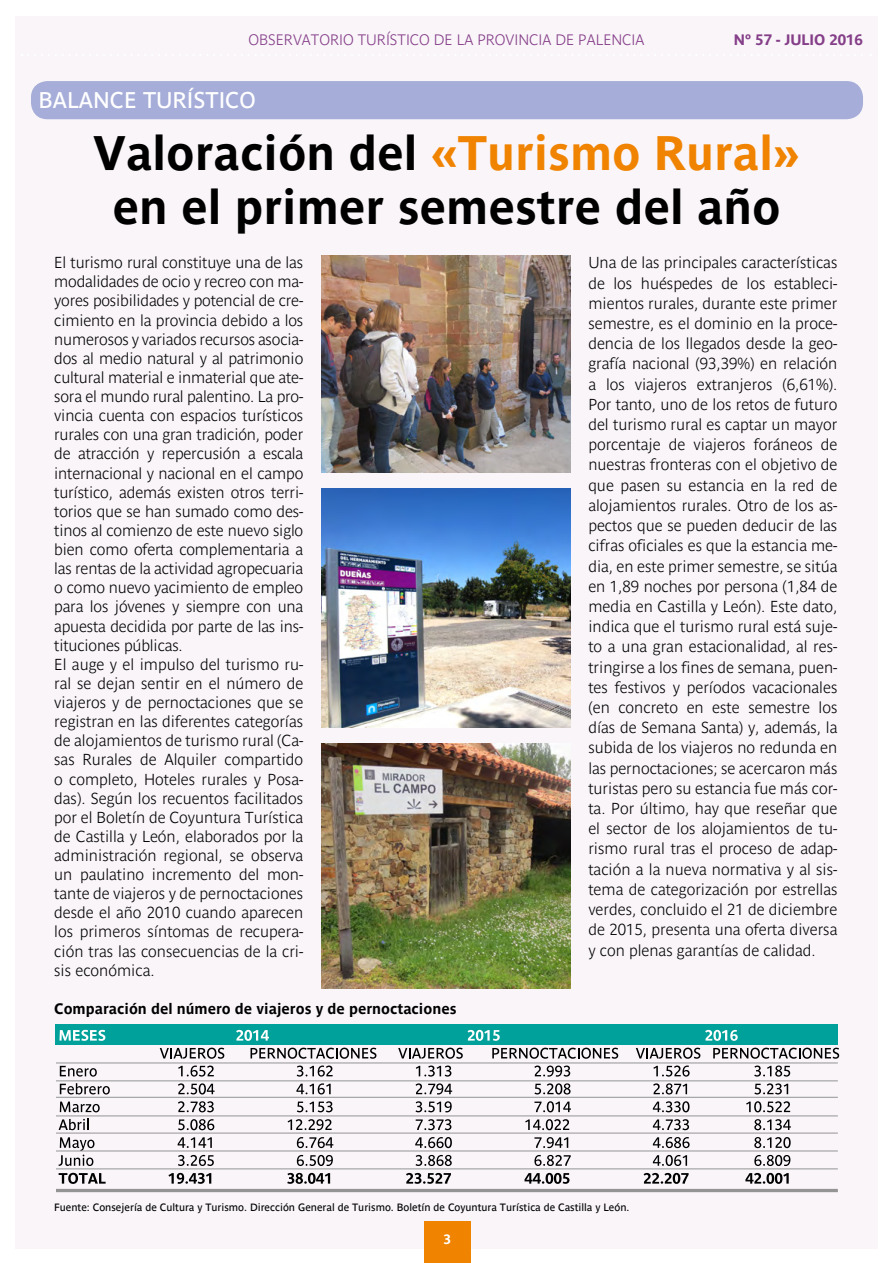
<style>
.page{position:relative;width:893px;height:1263px;background:#fff}
.page>*{position:absolute;margin:0;border:0;box-sizing:border-box;transform-origin:0 0}
.t1{font:700 48px/54px "Parisine";color:#000;text-align:center}
.t2{font:22.5px "Parisine";color:#fff}
.t3{font:700 15.75px/19px "Parisine Clair";letter-spacing:-.01em;color:#000}
.t4{font:700 15px "Parisine";color:#000}
.t5{font:700 15px "Parisine Clair";color:#853e88}
.t6{font:700 15px "Parisine";color:#853e88}
.t7{font:700 13.5px "Parisine";color:#fff}
.t8{font:10.5px "Parisine";color:#000}
.s1{color:#f08300}
</style>
<div class="page">
<div style="left:15px;top:16px;width:863px;height:1233px;background:#f9f5f9"></div>
<div style="left:424px;top:1221px;width:47px;height:42px;background:#f08300"></div>
<div style="left:31px;top:81px;width:832px;height:38px;background:#a5add8;border-radius:16px"></div>
<img style="left:321px;top:255px;width:249px;height:218px">
<img style="left:321px;top:743px;width:249px;height:246px">
<div style="left:55px;top:1024px;width:783px;height:21px;background:#00a19a"></div>
<svg style="left:60px;top:1030px;width:45px;height:11px"></svg>
<svg style="left:236px;top:1030px;width:33px;height:11px"></svg>
<svg style="left:468px;top:1030px;width:32px;height:11px"></svg>
<svg style="left:705px;top:1030px;width:33px;height:11px"></svg>
<svg style="left:160px;top:1048px;width:64px;height:11px"></svg>
<svg style="left:251px;top:1048px;width:125px;height:11px"></svg>
<svg style="left:398px;top:1048px;width:65px;height:11px"></svg>
<svg style="left:492px;top:1048px;width:126px;height:11px"></svg>
<svg style="left:636px;top:1048px;width:64px;height:11px"></svg>
<svg style="left:713px;top:1048px;width:126px;height:11px"></svg>
<svg style="left:60px;top:1066px;width:37px;height:11px"></svg>
<svg style="left:178px;top:1065px;width:36px;height:11px"></svg>
<svg style="left:297px;top:1065px;width:36px;height:11px"></svg>
<svg style="left:416px;top:1065px;width:35px;height:11px"></svg>
<svg style="left:534px;top:1065px;width:36px;height:12px"></svg>
<svg style="left:653px;top:1065px;width:37px;height:11px"></svg>
<svg style="left:754px;top:1065px;width:36px;height:12px"></svg>
<svg style="left:60px;top:1083px;width:50px;height:11px"></svg>
<svg style="left:178px;top:1083px;width:37px;height:11px"></svg>
<svg style="left:296px;top:1083px;width:35px;height:11px"></svg>
<svg style="left:415px;top:1083px;width:37px;height:11px"></svg>
<svg style="left:534px;top:1083px;width:37px;height:11px"></svg>
<svg style="left:653px;top:1083px;width:34px;height:11px"></svg>
<svg style="left:754px;top:1083px;width:34px;height:11px"></svg>
<svg style="left:60px;top:1101px;width:40px;height:11px"></svg>
<svg style="left:178px;top:1101px;width:36px;height:11px"></svg>
<svg style="left:297px;top:1101px;width:36px;height:11px"></svg>
<svg style="left:415px;top:1101px;width:37px;height:11px"></svg>
<svg style="left:534px;top:1101px;width:37px;height:11px"></svg>
<svg style="left:653px;top:1101px;width:36px;height:11px"></svg>
<svg style="left:746px;top:1101px;width:44px;height:11px"></svg>
<svg style="left:59px;top:1119px;width:30px;height:11px"></svg>
<svg style="left:178px;top:1119px;width:36px;height:11px"></svg>
<svg style="left:288px;top:1119px;width:44px;height:11px"></svg>
<svg style="left:416px;top:1119px;width:35px;height:11px"></svg>
<svg style="left:525px;top:1119px;width:44px;height:11px"></svg>
<svg style="left:653px;top:1119px;width:36px;height:11px"></svg>
<svg style="left:754px;top:1119px;width:37px;height:11px"></svg>
<svg style="left:178px;top:1137px;width:34px;height:11px"></svg>
<svg style="left:297px;top:1137px;width:36px;height:11px"></svg>
<svg style="left:415px;top:1137px;width:37px;height:11px"></svg>
<svg style="left:534px;top:1137px;width:34px;height:11px"></svg>
<svg style="left:653px;top:1137px;width:37px;height:11px"></svg>
<svg style="left:754px;top:1137px;width:37px;height:11px"></svg>
<svg style="left:59px;top:1137px;width:35px;height:29px"></svg>
<svg style="left:178px;top:1155px;width:36px;height:11px"></svg>
<svg style="left:297px;top:1155px;width:36px;height:11px"></svg>
<svg style="left:415px;top:1155px;width:37px;height:11px"></svg>
<svg style="left:534px;top:1155px;width:37px;height:11px"></svg>
<svg style="left:653px;top:1155px;width:34px;height:11px"></svg>
<svg style="left:754px;top:1155px;width:36px;height:11px"></svg>
<svg style="left:59px;top:1173px;width:47px;height:11px"></svg>
<svg style="left:168px;top:1173px;width:43px;height:11px"></svg>
<svg style="left:287px;top:1173px;width:43px;height:11px"></svg>
<svg style="left:406px;top:1173px;width:45px;height:11px"></svg>
<svg style="left:524px;top:1173px;width:45px;height:11px"></svg>
<svg style="left:644px;top:1173px;width:45px;height:11px"></svg>
<svg style="left:745px;top:1173px;width:44px;height:11px"></svg>
<hr style="left:56px;top:1080px;width:782px;height:1px;background:#949494">
<hr style="left:56px;top:1062px;width:782px;height:1px;background:#949494">
<hr style="left:56px;top:1097px;width:782px;height:1px;background:#949494">
<hr style="left:56px;top:1115px;width:782px;height:1px;background:#949494">
<hr style="left:56px;top:1133px;width:782px;height:1px;background:#949494">
<hr style="left:56px;top:1150px;width:782px;height:1px;background:#949494">
<hr style="left:56px;top:1168px;width:782px;height:1px;background:#949494">
<hr style="left:56px;top:1189px;width:782px;height:3px;background:#949494">
<img style="left:321px;top:489px;width:249px;height:239px">
<p class="t5" style="left:248px;top:31px;width:398px">OBSERVATORIO TURÍSTICO DE LA PROVINCIA DE PALENCIA</p>
<h2 class="t2" style="left:38px;top:87px;width:219px">BALANCE TURÍSTICO</h2>
<p class="t6" style="left:734px;top:31px;width:131px">Nº 57 - JULIO 2016</p>
<h1 class="t1" style="left:93px;top:125px;width:708px">Valoración del <span class="s1">«Turismo Rural» </span>en el primer semestre del año</h1>
<p class="t3" style="left:54px;top:253px;width:251px">El turismo rural constituye una de las modalidades de ocio y recreo con ma&shy;yores posibilidades y potencial de cre&shy;cimiento en la provincia debido a los numerosos y variados recursos asocia&shy;dos al medio natural y al patrimonio cultural material e inmaterial que ate&shy;sora el mundo rural palentino. La pro&shy;vincia cuenta con espacios turísticos rurales con una gran tradición, poder de atracción y repercusión a escala internacional y nacional en el campo turístico, además existen otros terri&shy;torios que se han sumado como des&shy;tinos al comienzo de este nuevo siglo bien como oferta complementaria a las rentas de la actividad agropecuaria o como nuevo yacimiento de empleo para los jóvenes y siempre con una apuesta decidida por parte de las ins&shy;tituciones públicas.<br>El auge y el impulso del turismo ru&shy;ral se dejan sentir en el número de viajeros y de pernoctaciones que se registran en las diferentes categorías de alojamientos de turismo rural (Ca&shy;sas Rurales de Alquiler compartido o completo, Hoteles rurales y Posa&shy;das). Según los recuentos facilitados por el Boletín de Coyuntura Turística de Castilla y León, elaborados por la administración regional, se observa un paulatino incremento del mon&shy;tante de viajeros y de pernoctaciones desde el año 2010 cuando aparecen los primeros síntomas de recupera&shy;ción tras las consecuencias de la cri&shy;sis económica.</p>
<p class="t3" style="left:588px;top:253px;width:251px;line-height:20.2px;text-align:justify">Una de las principales características de los huéspedes de los estableci&shy;mientos rurales, durante este primer semestre, es el dominio en la proce&shy;dencia de los llegados desde la geo&shy;grafía nacional (93,39%) en relación a los viajeros extranjeros (6,61%).<br>Por tanto, uno de los retos de futuro del turismo rural es captar un mayor porcentaje de viajeros foráneos de nuestras fronteras con el objetivo de que pasen su estancia en la red de alojamientos rurales. Otro de los as&shy;pectos que se pueden deducir de las cifras oficiales es que la estancia me&shy;dia, en este primer semestre, se sitúa en 1,89 noches por persona (1,84 de media en Castilla y León). Este dato, indica que el turismo rural está suje&shy;to a una gran estacionalidad, al res&shy;tringirse a los fines de semana, puen&shy;tes festivos y períodos vacacionales (en concreto en este semestre los días de Semana Santa) y, además, la subida de los viajeros no redunda en las pernoctaciones; se acercaron más turistas pero su estancia fue más cor&shy;ta. Por último, hay que reseñar que el sector de los alojamientos de tu&shy;rismo rural tras el proceso de adap&shy;tación a la nueva normativa y al sis&shy;tema de categorización por estrellas verdes, concluido el 21 de diciembre de 2015, presenta una oferta diversa y con plenas garantías de calidad.</p>
<p class="t4" style="left:54px;top:999px;width:404px">Comparación del número de viajeros y de pernoctaciones</p>
<p class="t8" style="left:54px;top:1201px;width:577px">Fuente: Consejería de Cultura y Turismo. Dirección General de Turismo. Boletín de Coyuntura Turística de Castilla y León.</p>
<p class="t7" style="left:443px;top:1231px;width:9px">3</p>
</div>
